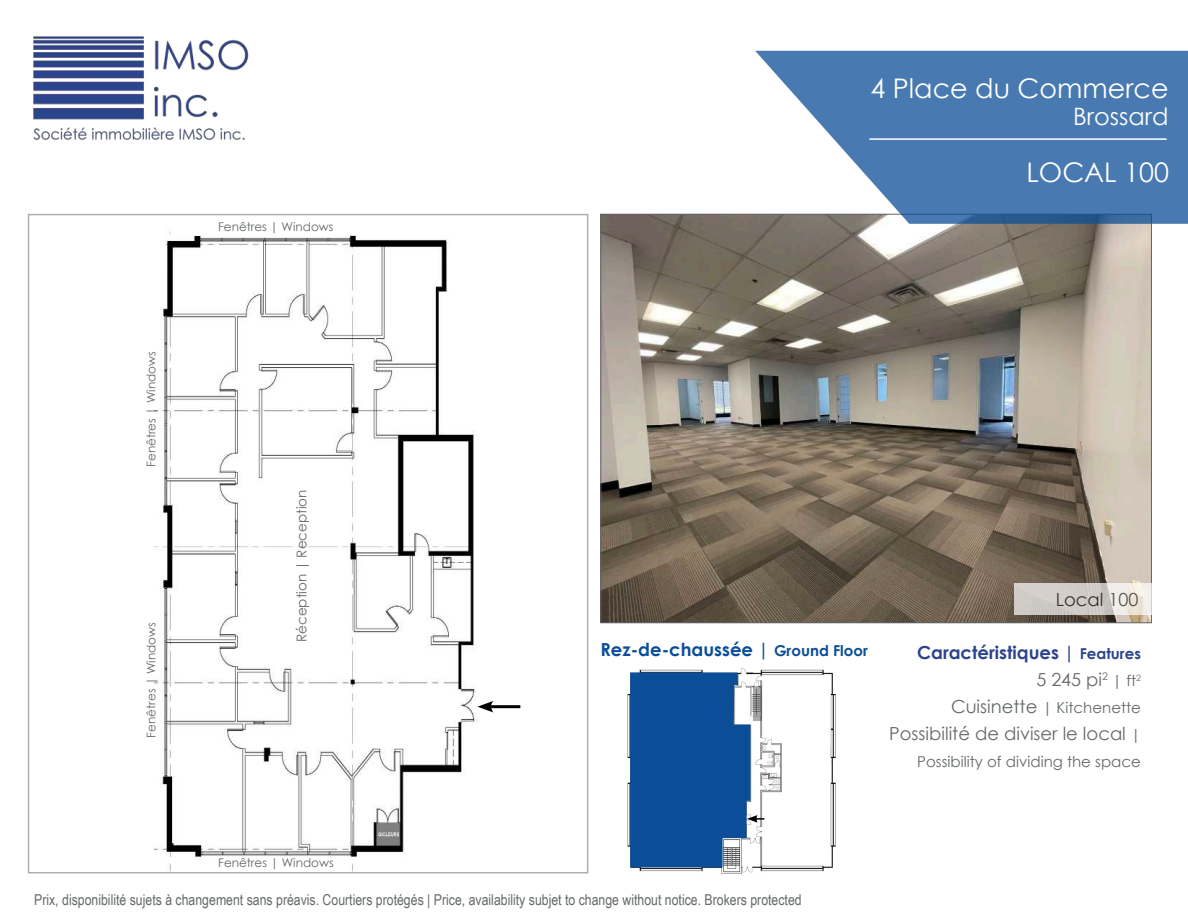
<style>
.page{position:relative;width:1188px;height:918px;background:#fff}
.page>*{position:absolute;margin:0;border:0;box-sizing:border-box;transform-origin:0 0}
.t1{font:27px "Century Gothic";color:#fff}
.t2{font:24px "Century Gothic";color:#fff}
.t3{font:700 18px/27px "Century Gothic";color:#2c448b;text-align:right}
.t4{font:18px "Century Gothic";color:#656969}
.t5{font:700 18px "Century Gothic";color:#0b4e97}
.t6{font:18px "Century Gothic";color:#231f20}
.t7{font:15px "Arial Narrow";color:#656969}
.t8{font:15px "Century Gothic";color:#656969}
.t9{font:13.5px "Century Gothic";color:#656969}
.t10{font:12px "Century Gothic";color:#656969}
.s1{font-size:15px}
.s2{font-weight:400;color:#656969}
.s3{font-weight:400;font-size:15px;color:#656969}
.s4{font-size:18px}
</style>
<div class="page">
<img style="left:33px;top:36px;width:216px;height:104px">
<img style="left:602px;top:216px;width:548px;height:405px">
<svg style="left:1014px;top:584px;width:138px;height:31px;fill:#d3cec9"></svg>
<img style="left:155px;top:232px;width:323px;height:640px">
<hr style="left:488px;top:705px;width:32px;height:3px;background:#000">
<svg style="left:477px;top:701px;width:17px;height:12px"></svg>
<img style="left:627px;top:668px;width:209px;height:206px">
<svg style="left:630px;top:672px;width:134px;height:195px"></svg>
<svg style="left:755px;top:51px;width:433px;height:173px;fill:#487ab1"></svg>
<hr style="left:869px;top:138px;width:298px;height:2px;background:#fff">
<p class="t10" style="left:143px;top:467px;width:117px;rotate:-90deg">Fenêtres | Windows</p>
<p class="t10" style="left:143px;top:738px;width:117px;rotate:-90deg">Fenêtres | Windows</p>
<p class="t10" style="left:218px;top:218px;width:117px">Fenêtres | Windows</p>
<p class="t9" style="left:292px;top:642px;width:154px;rotate:-90deg">Réception | Reception</p>
<p class="t10" style="left:218px;top:855px;width:117px">Fenêtres | Windows</p>
<h1 class="t1" style="left:870px;top:69px;width:300px">4 Place du Commerce</h1>
<h2 class="t2" style="left:1073px;top:99px;width:97px">Brossard</h2>
<h1 class="t1" style="left:1026px;top:153px;width:144px">LOCAL 100</h1>
<p class="t5" style="left:600px;top:636px;width:269px">Rez-de-chaussée | <span class="s1">Ground Floor</span></p>
<p class="t6" style="left:1056px;top:587px;width:84px">Local 100</p>
<p class="t3" style="left:917px;top:638px;width:225px">Caractéristiques | <span class="s1">Features<br></span><span class="s2">5 245 pi</span><sup>2</sup> <span class="s3">| ft</span><sup>2</sup></p>
<p class="t8" style="left:951px;top:697px;width:191px"><span class="s4">Cuisinette</span> | Kitchenette</p>
<p class="t4" style="left:889px;top:721px;width:253px">Possibilité de diviser le local <span class="s1">|</span></p>
<p class="t8" style="left:917px;top:751px;width:225px">Possibility of dividing the space</p>
<p class="t7" style="left:34px;top:889px;width:769px">Prix, disponibilité sujets à changement sans préavis. Courtiers protégés | Price, availability subjet to change without notice. Brokers protected</p>
</div>
